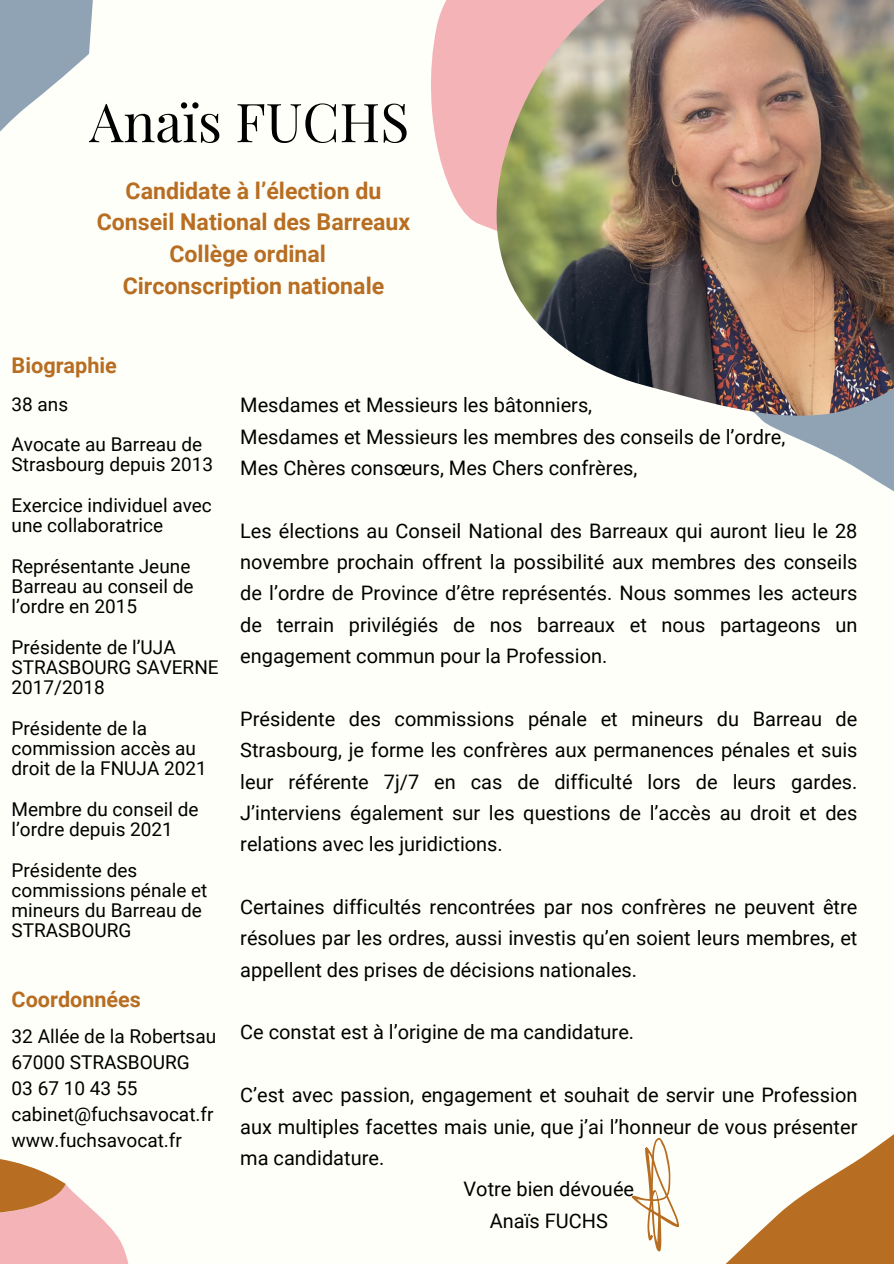
<style>
.page{position:relative;width:894px;height:1264px;background:#fff}
.page>*{position:absolute;margin:0;border:0;box-sizing:border-box;transform-origin:0 0}
.t1{font:53.7px "Playfair Display";color:#000}
.t2{font:700 23.1px/31.8px "Roboto";color:#b76e22;text-align:center}
.t3{font:700 21.6px "Roboto";color:#b76e22}
.t4{font:19.95px/31.3px "Roboto";color:#000;text-align:justify}
.t5{font:19.05px/20.2px "Roboto";color:#000}
</style>
<div class="page">
<div style="left:0;top:0;width:893px;height:1263px;background:#fffffa"></div>
<svg style="left:431px;top:0;width:65px;height:231px;fill:#f4b4b7"></svg>
<svg style="left:0;top:1159px;width:128px;height:104px"></svg>
<svg style="left:763px;top:421px;width:130px;height:70px"></svg>
<svg style="left:0;top:0;width:93px;height:132px"></svg>
<svg style="left:726px;top:1135px;width:167px;height:128px"></svg>
<img style="left:496px;top:0;width:397px;height:421px">
<svg style="left:631px;top:1138px;width:48px;height:113px"></svg>
<p class="t1" style="left:89px;top:84px;width:321px">Anaïs FUCHS</p>
<p class="t2" style="left:97px;top:175px;width:315px">Candidate à l’élection du<br>Conseil National des Barreaux</p>
<p class="t2" style="left:169px;top:238px;width:158px">Collège ordinal</p>
<p class="t2" style="left:123px;top:270px;width:263px">Circonscription nationale</p>
<p class="t3" style="left:12px;top:353px;width:107px">Biographie</p>
<p class="t5" style="left:12px;top:394px;width:58px">38 ans</p>
<p class="t5" style="left:12px;top:434px;width:203px">Avocate au Barreau de<br>Strasbourg depuis 2013</p>
<p class="t5" style="left:12px;top:495px;width:202px">Exercice individuel avec une collaboratrice</p>
<p class="t5" style="left:12px;top:556px;width:183px">Représentante Jeune<br>Barreau au conseil de l’ordre en 2015</p>
<p class="t5" style="left:12px;top:637px;width:208px">Présidente de l’UJA<br>STRASBOURG SAVERNE<br>2017/2018</p>
<p class="t5" style="left:12px;top:718px;width:197px">Présidente de la commission accès au droit de la FNUJA 2021</p>
<p class="t5" style="left:12px;top:799px;width:188px">Membre du conseil de l’ordre depuis 2021</p>
<p class="t5" style="left:12px;top:859px;width:197px">Présidente des commissions pénale et mineurs du Barreau de<br>STRASBOURG</p>
<p class="t3" style="left:12px;top:986px;width:131px">Coordonnées</p>
<p class="t5" style="left:12px;top:1026px;width:206px">32 Allée de la Robertsau</p>
<p class="t5" style="left:12px;top:1052px;width:180px">67000 STRASBOURG</p>
<p class="t5" style="left:12px;top:1078px;width:127px">03 67 10 43 55</p>
<p class="t5" style="left:12px;top:1104px;width:203px">cabinet@fuchsavocat.fr</p>
<p class="t5" style="left:12px;top:1130px;width:172px">www.fuchsavocat.fr</p>
<p class="t4" style="left:240px;top:390px;width:353px">Mesdames et Messieurs les bâtonniers,</p>
<p class="t4" style="left:240px;top:421px;width:546px">Mesdames et Messieurs les membres des conseils de l’ordre,</p>
<p class="t4" style="left:240px;top:452px;width:398px">Mes Chères consœurs, Mes Chers confrères,</p>
<p class="t4" style="left:240px;top:515px;width:618px">Les élections au Conseil National des Barreaux qui auront lieu le 28 novembre prochain offrent la possibilité aux membres des conseils de l’ordre de Province d’être représentés. Nous sommes les acteurs de terrain privilégiés de nos barreaux et nous partageons un engagement commun pour la Profession.</p>
<p class="t4" style="left:240px;top:703px;width:618px">Présidente des commissions pénale et mineurs du Barreau de Strasbourg, je forme les confrères aux permanences pénales et suis leur référente 7j/7 en cas de difficulté lors de leurs gardes.<br>J’interviens également sur les questions de l’accès au droit et des relations avec les juridictions.</p>
<p class="t4" style="left:240px;top:891px;width:618px">Certaines difficultés rencontrées par nos confrères ne peuvent être résolues par les ordres, aussi investis qu’en soient leurs membres, et appellent des prises de décisions nationales.</p>
<p class="t4" style="left:240px;top:1016px;width:395px">Ce constat est à l’origine de ma candidature.</p>
<p class="t4" style="left:240px;top:1079px;width:618px">C’est avec passion, engagement et souhait de servir une Profession aux multiples facettes mais unie, que j’ai l’honneur de vous présenter ma candidature.</p>
<p class="t4" style="left:463px;top:1173px;width:172px">Votre bien dévouée</p>
<p class="t4" style="left:489px;top:1205px;width:120px">Anaïs FUCHS</p>
</div>
